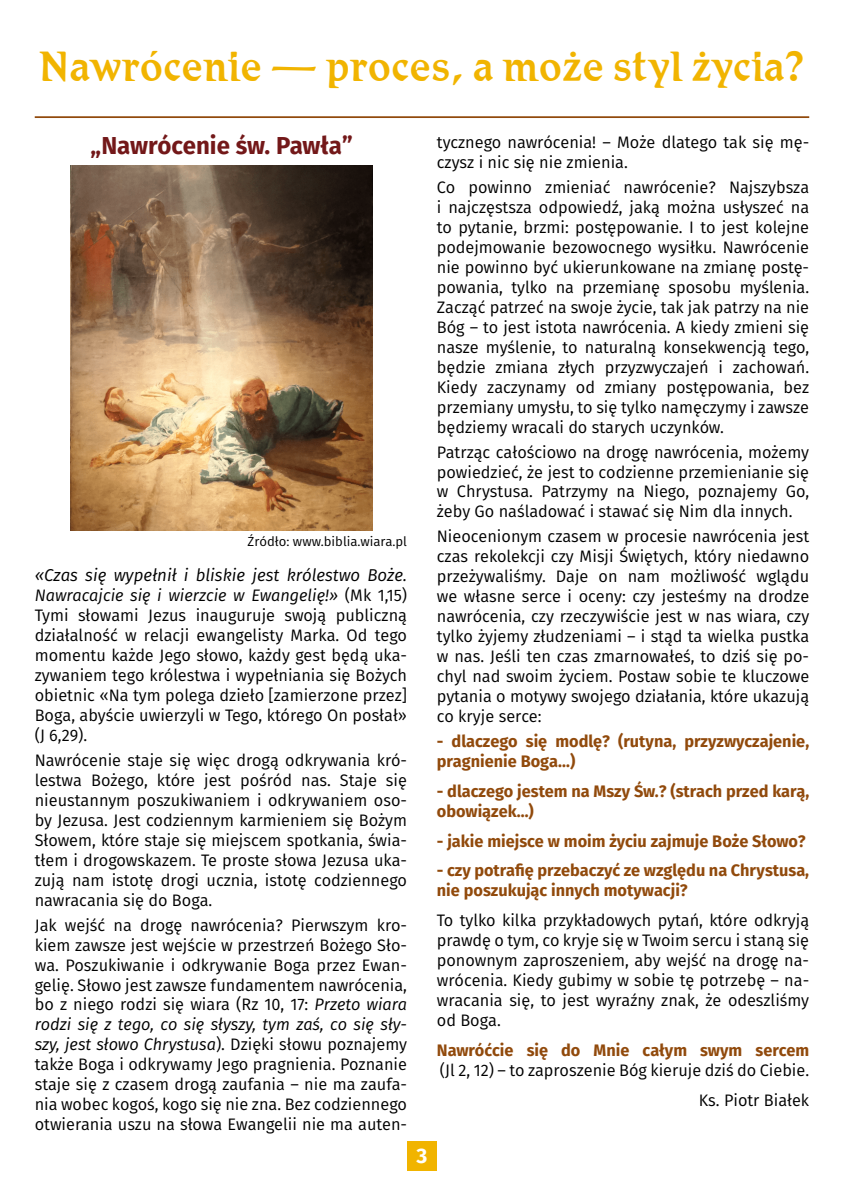
<style>
.page{position:relative;width:844px;height:1191px;background:#fff}
.page>*{position:absolute;margin:0;border:0;box-sizing:border-box;transform-origin:0 0}
.t1{font:500 43.75px "Schadow Ant DCE";color:#f1b400}
.t2{font:700 24.5px "Fira Sans";color:#731819}
.t3{font:700 21px "Fira Sans";color:#fff}
.t4{font:italic 17.15px "Fira Sans";color:#000}
.t5{font:16.62px/19.9px "Fira Sans";color:#000;text-align:justify}
.t6{font:700 16.62px/19.9px "Fira Sans";color:#914a0c}
.t7{font:13.12px "Fira Sans";color:#000}
.s1{font-style:italic}
</style>
<div class="page">
<div style="left:407px;top:1141px;width:30px;height:30px;background:#f1b400"></div>
<hr style="left:35px;top:116px;width:774px;height:2px;background:#914a0c">
<img style="left:71px;top:165px;width:301px;height:366px">
<h1 class="t1" style="left:40px;top:42px;width:766px">Nawrócenie – proces, a może styl życia?</h1>
<h2 class="t2" style="left:91px;top:129px;width:264px">„Nawrócenie św. Pawła”</h2>
<p class="t7" style="left:247px;top:532px;width:161px">Źródło: www.biblia.wiara.pl</p>
<p class="t4" style="left:35px;top:563px;width:374px">«Czas się wypełnił i bliskie jest królestwo Boże.</p>
<p class="t5" style="left:35px;top:587px;width:374px"><span class="s1">Nawracajcie się i wierzcie w Ewangelię!»</span> (Mk 1,15)<br>Tymi słowami Jezus inauguruje swoją publiczną działalność w relacji ewangelisty Marka. Od tego momentu każde Jego słowo, każdy gest będą uka&shy;zywaniem tego królestwa i wypełniania się Bożych obietnic «Na tym polega dzieło [zamierzone przez] Boga, abyście uwierzyli w Tego, którego On posłał» (J 6,29).</p>
<p class="t5" style="left:35px;top:751px;width:374px">Nawrócenie staje się więc drogą odkrywania kró&shy;lestwa Bożego, które jest pośród nas. Staje się nieustannym poszukiwaniem i odkrywaniem oso&shy;by Jezusa. Jest codziennym karmieniem się Bożym Słowem, które staje się miejscem spotkania, świa&shy;tłem i drogowskazem. Te proste słowa Jezusa uka&shy;zują nam istotę drogi ucznia, istotę codziennego nawracania się do Boga.</p>
<p class="t5" style="left:35px;top:916px;width:374px">Jak wejść na drogę nawrócenia? Pierwszym kro&shy;kiem zawsze jest wejście w przestrzeń Bożego Sło&shy;wa. Poszukiwanie i odkrywanie Boga przez Ewan&shy;gelię. Słowo jest zawsze fundamentem nawrócenia, bo z niego rodzi się wiara (Rz 10, 17: <span class="s1">Przeto wiara rodzi się z tego, co się słyszy, tym zaś, co się sły&shy;szy, jest słowo Chrystusa</span>). Dzięki słowu poznajemy także Boga i odkrywamy Jego pragnienia. Poznanie staje się z czasem drogą zaufania – nie ma zaufa&shy;nia wobec kogoś, kogo się nie zna. Bez codziennego otwierania uszu na słowa Ewangelii nie ma auten-</p>
<p class="t3" style="left:416px;top:1140px;width:12px">3</p>
<p class="t5" style="left:437px;top:134px;width:374px">tycznego nawrócenia! – Może dlatego tak się mę&shy;czysz i nic się nie zmienia.</p>
<p class="t5" style="left:437px;top:179px;width:374px">Co powinno zmieniać nawrócenie? Najszybsza i najczęstsza odpowiedź, jaką można usłyszeć na to pytanie, brzmi: postępowanie. I to jest kolejne podejmowanie bezowocnego wysiłku. Nawrócenie nie powinno być ukierunkowane na zmianę postę&shy;powania, tylko na przemianę sposobu myślenia.<br>Zacząć patrzeć na swoje życie, tak jak patrzy na nie Bóg – to jest istota nawrócenia. A kiedy zmieni się nasze myślenie, to naturalną konsekwencją tego, będzie zmiana złych przyzwyczajeń i zachowań.<br>Kiedy zaczynamy od zmiany postępowania, bez przemiany umysłu, to się tylko namęczymy i zawsze będziemy wracali do starych uczynków.</p>
<p class="t5" style="left:437px;top:443px;width:374px">Patrząc całościowo na drogę nawrócenia, możemy powiedzieć, że jest to codzienne przemienianie się w Chrystusa. Patrzymy na Niego, poznajemy Go, żeby Go naśladować i stawać się Nim dla innych.</p>
<p class="t5" style="left:437px;top:528px;width:374px">Nieocenionym czasem w procesie nawrócenia jest czas rekolekcji czy Misji Świętych, który niedawno przeżywaliśmy. Daje on nam możliwość wglądu we własne serce i oceny: czy jesteśmy na drodze nawrócenia, czy rzeczywiście jest w nas wiara, czy tylko żyjemy złudzeniami – i stąd ta wielka pustka w nas. Jeśli ten czas zmarnowałeś, to dziś się po&shy;chyl nad swoim życiem. Postaw sobie te kluczowe pytania o motywy swojego działania, które ukazują co kryje serce:</p>
<p class="t6" style="left:437px;top:732px;width:374px">- dlaczego się modlę? (rutyna, przyzwyczajenie, pragnienie Boga…)</p>
<p class="t6" style="left:437px;top:782px;width:374px">- dlaczego jestem na Mszy Św.? (strach przed karą, obowiązek…)</p>
<p class="t6" style="left:437px;top:832px;width:370px">- jakie miejsce w moim życiu zajmuje Boże Słowo?</p>
<p class="t6" style="left:437px;top:862px;width:374px">- czy potrafię przebaczyć ze względu na Chrystusa, nie poszukując innych motywacji?</p>
<p class="t5" style="left:437px;top:911px;width:374px">To tylko kilka przykładowych pytań, które odkryją prawdę o tym, co kryje się w Twoim sercu i staną się ponownym zaproszeniem, aby wejść na drogę na&shy;wrócenia. Kiedy gubimy w sobie tę potrzebę – na&shy;wracania się, to jest wyraźny znak, że odeszliśmy od Boga.</p>
<p class="t6" style="left:437px;top:1041px;width:374px">Nawróćcie się do Mnie całym swym sercem</p>
<p class="t5" style="left:440px;top:1056px;width:370px;line-height:29.9px;text-align:right">(Jl 2, 12) – to zaproszenie Bóg kieruje dziś do Ciebie.<br>Ks. Piotr Białek</p>
</div>
